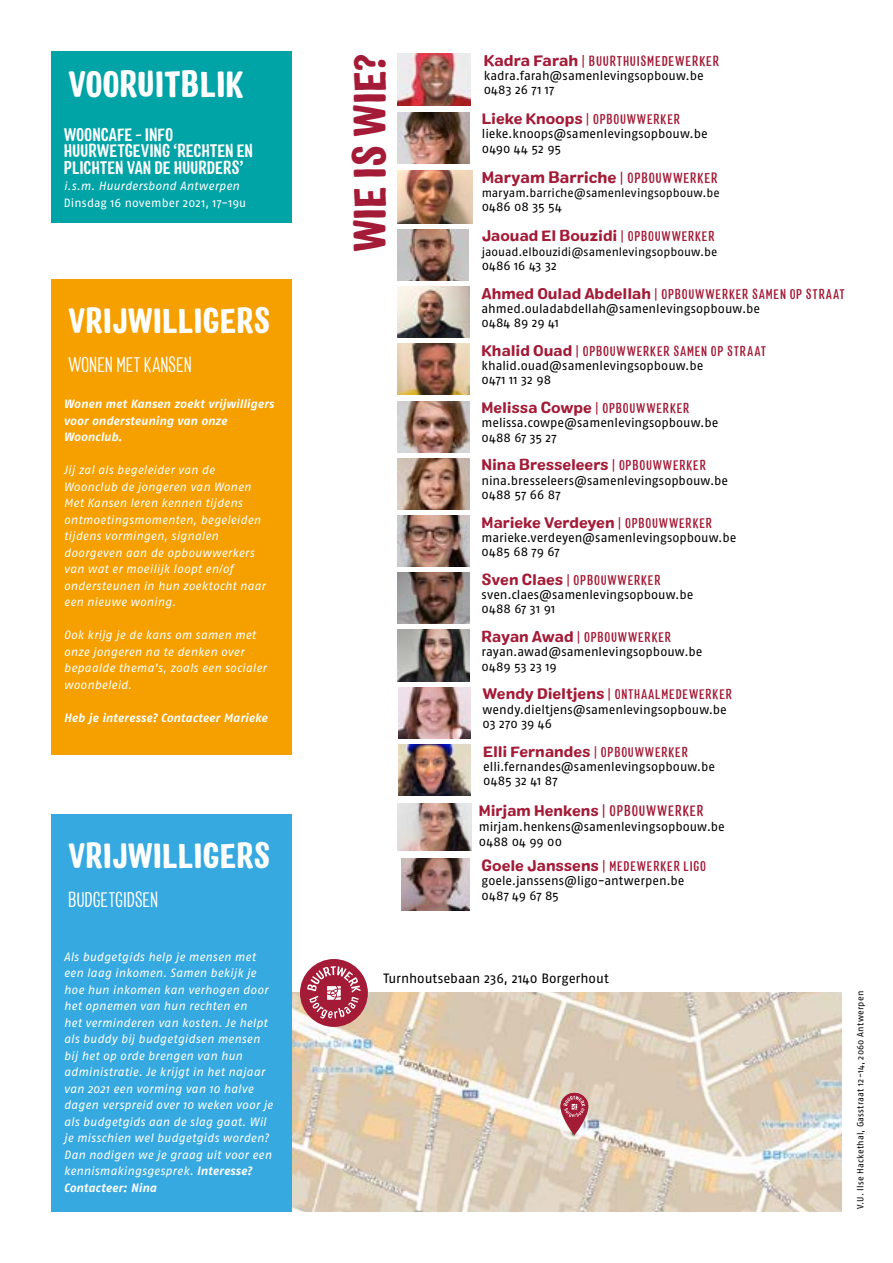
<style>
.page{position:relative;width:893px;height:1263px;background:#fff}
.page>*{position:absolute;margin:0;border:0;box-sizing:border-box;transform-origin:0 0}
.t1{font:900 condensed 45px "Colby";color:#a31b37}
.t2{font:900 condensed 36px "Colby";color:#fff}
.t3{font:900 condensed 34.5px "Colby";color:#fff}
.t4{font:300 condensed 21px "Colby";letter-spacing:-.01em;color:#fff}
.t5{font:18px/16.5px "Colby Cd Bld";letter-spacing:-.005em;color:#fff}
.t6{font:15.6px "Colby St Bld";letter-spacing:-.01em;color:#a31b37}
.t7{font:15px "Colby St Bld";letter-spacing:-.005em;color:#a31b37}
.t8{font:500 condensed 14.1px "Colby";letter-spacing:.055em;color:#a31b37}
.t9{font:500 condensed 13.8px "Colby";letter-spacing:.06em;color:#a31b37}
.t10{font:13.5px "Fago OT";letter-spacing:-.005em;color:#000}
.t11{font:12.75px/14.2px "Fago OT";letter-spacing:-.005em;color:#000}
.t12{font:italic 12px/16.5px "Fago OT";letter-spacing:.01em;color:#fff}
.t13{font:italic 700 12px/16.5px "Fago OT";letter-spacing:.005em;color:#fff}
.t14{font:12px "Fago OT";color:#000}
.t15{font:12px "Fago OT";letter-spacing:.005em;color:#fff}
.t16{font:9px "Fago OT";letter-spacing:.02em;color:#000}
.s1{font-weight:700}
.s2{font-family:"Colby St Bld";font-weight:400;font-stretch:normal;font-size:15.3px}
.s3{font-family:"Colby St Bld";font-weight:400;font-stretch:normal;font-size:15px}
.s4{font-family:"Colby";font-weight:500;font-stretch:condensed;font-size:14.4px}
.s5{font-family:"Colby";font-weight:500;font-stretch:condensed;font-size:13.8px}
.s6{font-family:"Colby";font-weight:500;font-stretch:condensed}
</style>
<div class="page">
<img style="left:292px;top:993px;width:550px;height:219px">
<div style="left:300px;top:959px;width:68px;height:68px;background:#a31b37;border-radius:50%"></div>
<svg style="left:307px;top:966px;width:54px;height:52px"></svg>
<svg style="left:561px;top:1093px;width:27px;height:42px"></svg>
<img style="left:397px;top:287px;width:72px;height:51px">
<img style="left:397px;top:344px;width:72px;height:51px">
<img style="left:397px;top:53px;width:74px;height:53px">
<img style="left:397px;top:170px;width:75px;height:53px">
<img style="left:397px;top:229px;width:72px;height:51px">
<img style="left:397px;top:401px;width:72px;height:51px">
<img style="left:397px;top:458px;width:72px;height:51px">
<img style="left:397px;top:112px;width:72px;height:51px">
<img style="left:397px;top:515px;width:72px;height:52px">
<img style="left:397px;top:573px;width:72px;height:51px">
<img style="left:397px;top:630px;width:72px;height:51px">
<div style="left:51px;top:938px;width:241px;height:274px;background:#36a9e1"></div>
<div style="left:51px;top:814px;width:241px;height:125px;background:#36a9e1"></div>
<div style="left:51px;top:386px;width:241px;height:369px;background:#f6a000"></div>
<div style="left:51px;top:280px;width:241px;height:111px;background:#f6a000"></div>
<img style="left:398px;top:687px;width:72px;height:51px">
<img style="left:401px;top:859px;width:68px;height:51px">
<img style="left:399px;top:744px;width:72px;height:51px">
<div style="left:51px;top:113px;width:241px;height:110px;background:#00a3a6"></div>
<div style="left:51px;top:51px;width:241px;height:66px;background:#00a3a6"></div>
<img style="left:397px;top:804px;width:74px;height:47px">
<h2 class="t2" style="left:68px;top:61px;width:177px">VOORUITBLIK</h2>
<h3 class="t5" style="left:64px;top:126px;width:191px">WOONCAFE - INFO<br>HUURWETGEVING ‘RECHTEN EN<br>PLICHTEN VAN DE HUURDERS’</h3>
<p class="t12" style="left:64px;top:178px;width:177px">i.s.m. Huurdersbond Antwerpen</p>
<p class="t15" style="left:64px;top:195px;width:184px">Dinsdag 16 november 2021, 17-19u</p>
<h3 class="t3" style="left:68px;top:298px;width:204px">VRIJWILLIGERS</h3>
<h3 class="t4" style="left:68px;top:353px;width:125px">WONEN MET KANSEN</h3>
<p class="t13" style="left:64px;top:396px;width:212px">Wonen met Kansen zoekt vrijwilligers voor ondersteuning van onze<br>Woonclub.</p>
<p class="t12" style="left:64px;top:462px;width:203px">Jij zal als begeleider van de<br>Woonclub de jongeren van Wonen<br>Met Kansen leren kennen tijdens ontmoetingsmomenten, begeleiden tijdens vormingen, signalen doorgeven aan de opbouwwerkers van wat er moeilijk loopt en/of ondersteunen in hun zoektocht naar een nieuwe woning.</p>
<p class="t12" style="left:64px;top:627px;width:204px">Ook krijg je de kans om samen met onze jongeren na te denken over bepaalde thema’s, zoals een socialer woonbeleid.</p>
<p class="t13" style="left:64px;top:709px;width:205px">Heb je interesse? Contacteer Marieke</p>
<h3 class="t3" style="left:68px;top:833px;width:204px">VRIJWILLIGERS</h3>
<h3 class="t4" style="left:68px;top:887px;width:92px">BUDGETGIDSEN</h3>
<p class="t12" style="left:64px;top:948px;width:211px">Als budgetgids help je mensen met een laag inkomen. Samen bekijk je hoe hun inkomen kan verhogen door het opnemen van hun rechten en<br>het verminderen van kosten. Je helpt als buddy bij budgetgidsen mensen bij het op orde brengen van hun administratie. Je krijgt in het najaar van 2021 een vorming van 10 halve dagen verspreid over 10 weken voor je als budgetgids aan de slag gaat. Wil je misschien wel budgetgids worden?<br>Dan nodigen we je graag uit voor een kennismakingsgesprek. <span class="s1">Interesse?<br>Contacteer: Nina</span></p>
<h1 class="t1" style="left:341px;top:252px;width:200px;rotate:-90deg">WIE IS WIE?</h1>
<p class="t8" style="left:484px;top:52px;width:237px"><span class="s2">Kadra Farah</span> | BUURTHUISMEDEWERKER</p>
<p class="t11" style="left:484px;top:68px;width:221px">kadra.farah@samenlevingsopbouw.be<br>0483 26 71 17</p>
<p class="t9" style="left:482px;top:111px;width:200px"><span class="s3">Lieke Knoops</span> | OPBOUWWERKER</p>
<p class="t11" style="left:482px;top:127px;width:227px">lieke.knoops@samenlevingsopbouw.be<br>0490 44 52 95</p>
<h3 class="t6" style="left:482px;top:167px;width:238px">Maryam Barriche <span class="s4">| OPBOUWWERKER</span></h3>
<p class="t14" style="left:482px;top:185px;width:240px">maryam.barriche@samenlevingsopbouw.be</p>
<p class="t11" style="left:482px;top:200px;width:82px">0486 08 35 54</p>
<p class="t7" style="left:482px;top:226px;width:234px">Jaouad El Bouzidi <span class="s5">| OPBOUWWERKER</span></p>
<p class="t14" style="left:482px;top:244px;width:237px">jaouad.elbouzidi@samenlevingsopbouw.be</p>
<p class="t11" style="left:482px;top:258px;width:77px">0486 16 43 32</p>
<p class="t9" style="left:482px;top:285px;width:365px"><span class="s3">Ahmed Oulad Abdellah</span> | OPBOUWWERKER SAMEN OP STRAAT</p>
<p class="t11" style="left:482px;top:301px;width:280px">ahmed.ouladabdellah@samenlevingsopbouw.be<br>0484 89 29 41</p>
<p class="t9" style="left:482px;top:343px;width:286px"><span class="s3">Khalid Ouad</span> | OPBOUWWERKER SAMEN OP STRAAT</p>
<p class="t11" style="left:482px;top:359px;width:223px">khalid.ouad@samenlevingsopbouw.be<br>0471 11 32 98</p>
<p class="t9" style="left:482px;top:400px;width:209px"><span class="s3">Melissa Cowpe</span> | OPBOUWWERKER</p>
<p class="t11" style="left:482px;top:416px;width:238px">melissa.cowpe@samenlevingsopbouw.be<br>0488 67 35 27</p>
<p class="t7" style="left:482px;top:455px;width:226px">Nina Bresseleers <span class="s5">| OPBOUWWERKER</span></p>
<p class="t11" style="left:482px;top:473px;width:248px">nina.bresseleers@samenlevingsopbouw.be<br>0488 57 66 87</p>
<p class="t7" style="left:482px;top:512px;width:232px">Marieke Verdeyen <span class="s5">| OPBOUWWERKER</span></p>
<p class="t11" style="left:482px;top:530px;width:256px">marieke.verdeyen@samenlevingsopbouw.be<br>0485 68 79 67</p>
<p class="t9" style="left:482px;top:571px;width:181px"><span class="s3">Sven Claes</span> | OPBOUWWERKER</p>
<p class="t11" style="left:482px;top:587px;width:213px">sven.claes@samenlevingsopbouw.be<br>0488 67 31 91</p>
<p class="t9" style="left:482px;top:629px;width:191px"><span class="s3">Rayan Awad</span> | OPBOUWWERKER</p>
<p class="t11" style="left:482px;top:645px;width:222px">rayan.awad@samenlevingsopbouw.be<br>0489 53 23 19</p>
<p class="t9" style="left:483px;top:686px;width:251px"><span class="s3">Wendy Dieltjens</span> | ONTHAALMEDEWERKER</p>
<p class="t11" style="left:483px;top:702px;width:246px">wendy.dieltjens@samenlevingsopbouw.be<br>03 270 39 46</p>
<p class="t7" style="left:483px;top:741px;width:206px">Elli Fernandes <span class="s5">| OPBOUWWERKER</span></p>
<p class="t11" style="left:483px;top:759px;width:233px">elli.fernandes@samenlevingsopbouw.be<br>0485 32 41 87</p>
<p class="t7" style="left:479px;top:801px;width:226px">Mirjam Henkens <span class="s6">| OPBOUWWERKER</span></p>
<p class="t11" style="left:479px;top:819px;width:247px;line-height:14.9px">mirjam.henkens@samenlevingsopbouw.be<br>0488 04 99 00</p>
<p class="t9" style="left:482px;top:858px;width:226px"><span class="s3">Goele Janssens</span> | MEDEWERKER LIGO</p>
<p class="t11" style="left:482px;top:874px;width:205px">goele.janssens@ligo-antwerpen.be<br>0487 49 67 85</p>
<p class="t10" style="left:384px;top:970px;width:227px">Turnhoutsebaan 236, 2140 Borgerhout</p>
<p class="t16" style="left:855px;top:1209px;width:220px;rotate:-90deg">V.U. Ilse Hackethal, Gasstraat 12-14, 2060 Antwerpen</p>
</div>
